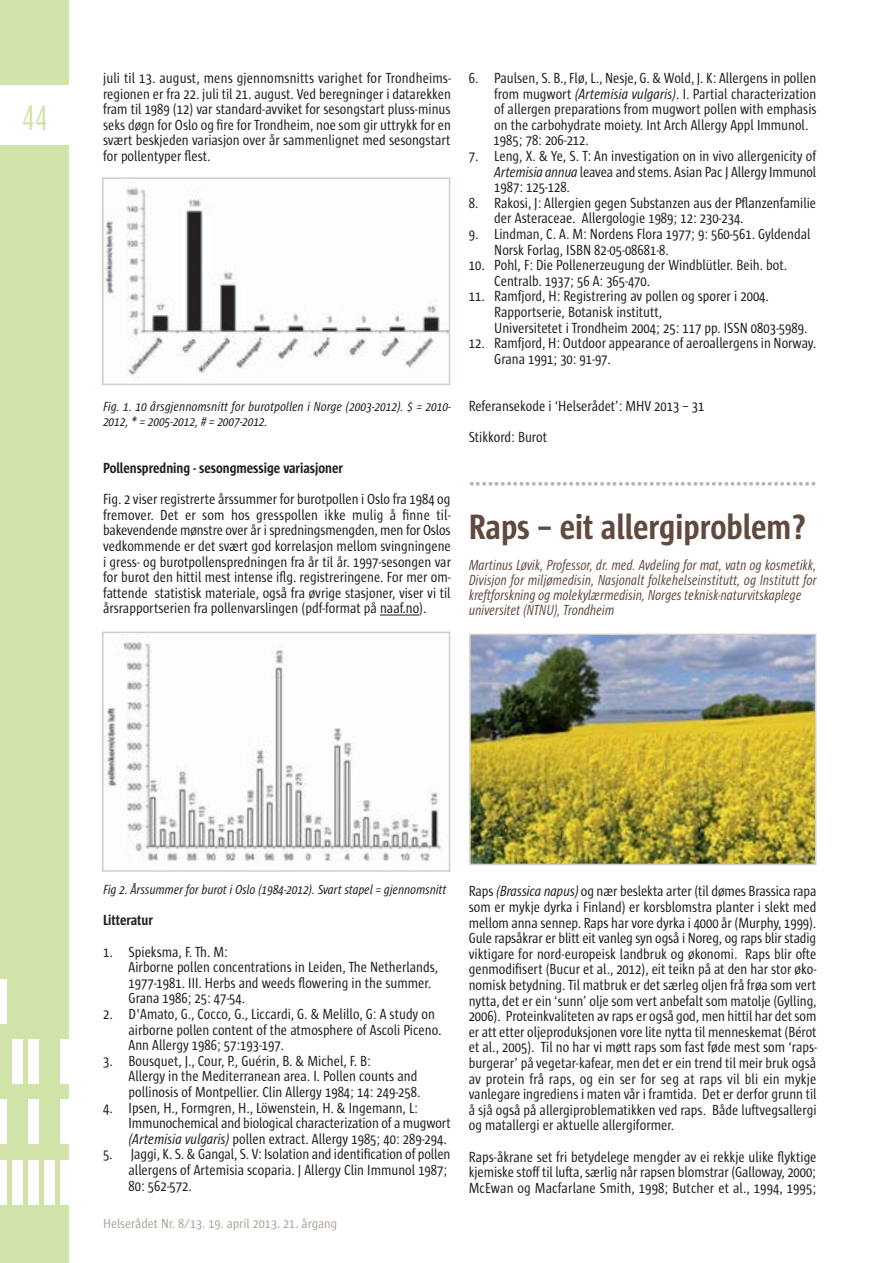
<style>
.page{position:relative;width:893px;height:1263px;background:#fff}
.page>*{position:absolute;margin:0;border:0;box-sizing:border-box;transform-origin:0 0}
.t1{font:700 36px "Sun Cd";color:#604a3f}
.t2{font:36px "Dax Condensed";color:#d0e4a9;scale:.8 1}
.t3{font:15px/15.6px "Sun Cd";color:#231f20}
.t4{font:italic 15px/15px "Sun Cd";color:#604a3f;scale:.93 1}
.t5{font:15px "Sun Cd";color:#bbb1a5}
.t6{font:700 15px "Sun Cd";color:#231f20}
.t7{font:italic 13.5px/15.6px "Sun Cd";color:#231f20}
.t8{font:13.5px "Sun Cd";color:#b0a49a;scale:1.07 1}
.s1{font-style:italic}
</style>
<div class="page">
<div style="left:0;top:0;width:69px;height:1263px;background:#d0e4a9"></div>
<div style="left:0;top:979px;width:6px;height:45px;background:#fff"></div>
<div style="left:0;top:1099px;width:6px;height:45px;background:#fff"></div>
<div style="left:0;top:1160px;width:6px;height:44px;background:#fff"></div>
<div style="left:12px;top:1039px;width:10px;height:45px;background:#fff"></div>
<div style="left:12px;top:1160px;width:10px;height:44px;background:#fff"></div>
<div style="left:44px;top:1160px;width:11px;height:44px;background:#fff"></div>
<div style="left:28px;top:1039px;width:10px;height:45px;background:#fff"></div>
<div style="left:28px;top:1099px;width:10px;height:45px;background:#fff"></div>
<div style="left:28px;top:1160px;width:10px;height:44px;background:#fff"></div>
<div style="left:60px;top:1039px;width:11px;height:45px;background:#fff"></div>
<div style="left:60px;top:1099px;width:11px;height:45px;background:#fff"></div>
<div style="left:60px;top:1160px;width:11px;height:44px;background:#fff"></div>
<hr style="left:380px;top:614px;width:39px;height:1px;background:#231f20">
<div style="left:0;top:85px;width:71px;height:60px;background:#fff"></div>
<img style="left:105px;top:186px;width:342px;height:192px">
<div style="left:102px;top:177px;width:348px;height:208px;border:2px solid #d5cdc5"></div>
<img style="left:105px;top:640px;width:337px;height:221px">
<div style="left:102px;top:632px;width:348px;height:240px;border:2px solid #d5cdc5"></div>
<img style="left:472px;top:637px;width:341px;height:225px">
<div style="left:469px;top:634px;width:347px;height:231px;border:2px solid #d5cdc5"></div>
<h1 class="t2" style="left:22px;top:100px;width:34px">44</h1>
<p class="t3" style="left:103px;top:71px;width:349px;text-align:justify">juli til 13. august, mens gjennomsnitts varighet for Trondheims&shy;regionen er fra 22. juli til 21. august. Ved beregninger i datarekken fram til 1989 (12) var standard-avviket for sesongstart pluss-minus seks døgn for Oslo og fire for Trondheim, noe som gir uttrykk for en svært beskjeden variasjon over år sammenlignet med sesongstart for pollentyper flest.</p>
<p class="t7" style="left:103px;top:399px;width:349px">Fig. 1. 10 årsgjennomsnitt for burotpollen i Norge (2003-2012). $ = 2010-<br>2012, * = 2005-2012, # = 2007-2012.</p>
<p class="t6" style="left:103px;top:462px;width:242px">Pollenspredning - sesongmessige variasjoner</p>
<p class="t3" style="left:103px;top:492px;width:350px;text-align:justify">Fig. 2 viser registrerte årssummer for burotpollen i Oslo fra 1984 og fremover. Det er som hos gresspollen ikke mulig å finne til&shy;bakevendende mønstre over år i spredningsmengden, men for Oslos vedkommende er det svært god korrelasjon mellom svingningene i gress- og burotpollenspredningen fra år til år. 1997-sesongen var for burot den hittil mest intense iflg. registreringene. For mer om&shy;fattende statistisk materiale, også fra øvrige stasjoner, viser vi til årsrapportserien fra pollenvarslingen (pdf-format på naaf.no).</p>
<p class="t3" style="left:494px;top:71px;width:325px;text-indent:-25px">6. Paulsen, S. B., Flø, L., Nesje, G. &amp; Wold, J. K: Allergens in pollen from mugwort <span class="s1">(Artemisia vulgaris)</span>. I. Partial characterization of allergen preparations from mugwort pollen with emphasis on the carbohydrate moiety. Int Arch Allergy Appl Immunol.<br>1985; 78: 206-212.</p>
<p class="t3" style="left:494px;top:149px;width:324px;text-align:justify;text-indent:-26px">7. Leng, X. &amp; Ye, S. T: An investigation on in vivo allergenicity of <span class="s1">Artemisia annua</span> leavea and stems. Asian Pac J Allergy Immunol 1987: 125-128.</p>
<p class="t3" style="left:494px;top:196px;width:323px;text-indent:-26px">8. Rakosi, J: Allergien gegen Substanzen aus der Pflanzenfamilie der Asteraceae. Allergologie 1989; 12: 230-234.</p>
<p class="t3" style="left:494px;top:227px;width:318px;text-indent:-26px">9. Lindman, C. A. M: Nordens Flora 1977; 9: 560-561. Gyldendal<br>Norsk Forlag, ISBN 82-05-08681-8.</p>
<p class="t3" style="left:494px;top:258px;width:294px;text-indent:-26px">10. Pohl, F: Die Pollenerzeugung der Windblütler. Beih. bot.<br>Centralb. 1937; 56 A: 365-470.</p>
<p class="t3" style="left:494px;top:290px;width:315px;text-indent:-26px">11. Ramfjord, H: Registrering av pollen og sporer i 2004.<br>Rapportserie, Botanisk institutt,<br>Universitetet i Trondheim 2004; 25: 117 pp. ISSN 0803-5989.</p>
<p class="t3" style="left:494px;top:336px;width:323px;text-indent:-26px">12. Ramfjord, H: Outdoor appearance of aeroallergens in Norway.<br>Grana 1991; 30: 91-97.</p>
<p class="t3" style="left:469px;top:391px;width:237px;line-height:31.2px">Referansekode i ‘Helserådet’: MHV 2013 – 31<br>Stikkord: Burot</p>
<p class="t5" style="left:469px;top:479px;width:349px">••••••••••••••••••••••••••••••••••••••••••••••••••••••••</p>
<h1 class="t1" style="left:469px;top:513px;width:339px">Raps – eit allergiproblem?</h1>
<p class="t4" style="left:469px;top:559px;width:376px">Martinus Løvik, Professor, dr. med. Avdeling for mat, vatn og kosmetikk, Divisjon for miljømedisin, Nasjonalt folkehelseinstitutt, og Institutt for kreftforskning og molekylærmedisin, Norges teknisk-naturvitskaplege universitet (NTNU), Trondheim</p>
<p class="t7" style="left:103px;top:883px;width:345px">Fig 2. Årssummer for burot i Oslo (1984-2012). Svart stapel = gjennomsnitt</p>
<p class="t6" style="left:103px;top:915px;width:51px">Litteratur</p>
<p class="t3" style="left:129px;top:945px;width:311px;text-indent:-26px">1. Spieksma, F. Th. M:<br>Airborne pollen concentrations in Leiden, The Netherlands, 1977-1981. III. Herbs and weeds flowering in the summer.<br>Grana 1986; 25: 47-54.</p>
<p class="t3" style="left:129px;top:1007px;width:314px;text-indent:-26px">2. D'Amato, G., Cocco, G., Liccardi, G. &amp; Melillo, G: A study on airborne pollen content of the atmosphere of Ascoli Piceno.<br>Ann Allergy 1986; 57:193-197.</p>
<p class="t3" style="left:129px;top:1054px;width:293px;text-indent:-26px">3. Bousquet, J., Cour, P., Guérin, B. &amp; Michel, F. B:<br>Allergy in the Mediterranean area. I. Pollen counts and pollinosis of Montpellier. Clin Allergy 1984; 14: 249-258.</p>
<p class="t3" style="left:129px;top:1101px;width:324px;text-indent:-26px">4. Ipsen, H., Formgren, H., Löwenstein, H. &amp; Ingemann, L:<br>Immunochemical and biological characterization of a mugwort <span class="s1">(Artemisia vulgaris)</span> pollen extract. Allergy 1985; 40: 289-294.</p>
<p class="t3" style="left:129px;top:1148px;width:323px;text-indent:-26px">5. Jaggi, K. S. &amp; Gangal, S. V: Isolation and identification of pollen allergens of Artemisia scoparia. J Allergy Clin Immunol 1987;<br>80: 562-572.</p>
<p class="t8" style="left:103px;top:1218px;width:220px">Helserådet Nr. 8/13. 19. april 2013. 21. årgang</p>
<p class="t3" style="left:469px;top:884px;width:350px;text-align:justify">Raps <span class="s1">(Brassica napus)</span> og nær beslekta arter (til dømes Brassica rapa som er mykje dyrka i Finland) er korsblomstra planter i slekt med mellom anna sennep. Raps har vore dyrka i 4000 år (Murphy, 1999).<br>Gule rapsåkrar er blitt eit vanleg syn også i Noreg, og raps blir stadig viktigare for nord-europeisk landbruk og økonomi. Raps blir ofte genmodifisert (Bucur et al., 2012), eit teikn på at den har stor øko&shy;nomisk betydning. Til matbruk er det særleg oljen frå frøa som vert nytta, det er ein ‘sunn’ olje som vert anbefalt som matolje (Gylling, 2006). Proteinkvaliteten av raps er også god, men hittil har det som er att etter oljeproduksjonen vore lite nytta til menneskemat (Bérot et al., 2005). Til no har vi møtt raps som fast føde mest som ‘raps&shy;burgerar’ på vegetar-kafear, men det er ein trend til meir bruk også av protein frå raps, og ein ser for seg at raps vil bli ein mykje vanlegare ingrediens i maten vår i framtida. Det er derfor grunn til å sjå også på allergiproblematikken ved raps. Både luftvegsallergi og matallergi er aktuelle allergiformer.</p>
<p class="t3" style="left:469px;top:1150px;width:349px;text-align:justify">Raps-åkrane set fri betydelege mengder av ei rekkje ulike flyktige kjemiske stoff til lufta, særlig når rapsen blomstrar (Galloway, 2000; McEwan og Macfarlane Smith, 1998; Butcher et al., 1994, 1995;</p>
</div>
